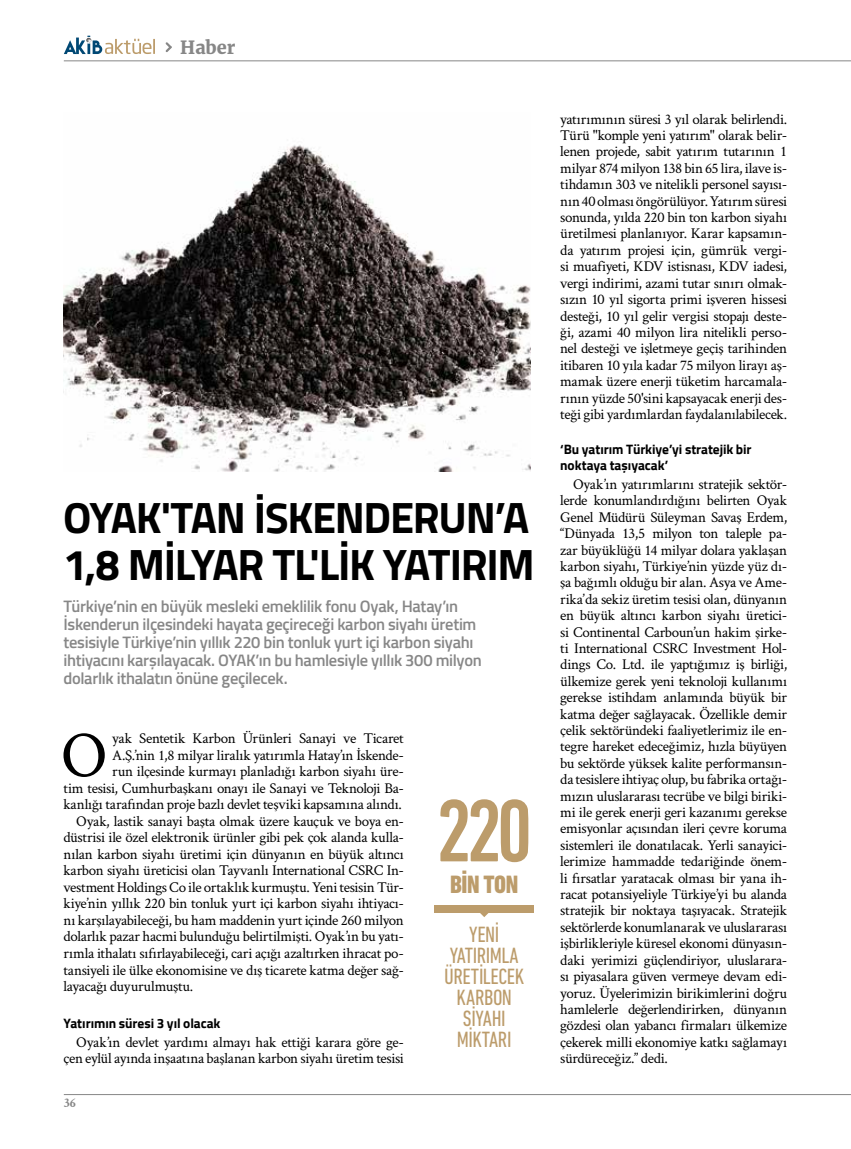
<style>
.page{position:relative;width:851px;height:1149px;background:#fff}
.page>*{position:absolute;margin:0;border:0;box-sizing:border-box;transform-origin:0 0}
.t1{font:500 condensed 90px "DIN Next LT Pro";color:#bc9c6b}
.t2{font:66px "Crimson Text";color:#000}
.t3{font:700 43.5px/46.5px "Titillium Web";letter-spacing:-.03em;color:#000}
.t4{font:800 condensed 25.5px "DIN Next LT Pro";letter-spacing:-.02em;color:#bc9c6b}
.t5{font:condensed 22.5px "DIN Next LT Pro";letter-spacing:-.02em;color:#bc9c6b}
.t6{font:900 18px "Merriweather";color:#878787}
.t7{font:600 16.5px/18px "Titillium Web";letter-spacing:-.02em;color:#878787}
.t8{font:15px/16.4px "Crimson Text";letter-spacing:-.02em;color:#000;text-align:justify}
.t9{font:700 13.5px/16.4px "Titillium Web";letter-spacing:-.005em;color:#000}
.t10{font:700 13.5px "Crimson Text";color:#878787}
</style>
<div class="page">
<svg style="left:64px;top:36px;width:91px;height:18px"></svg>
<svg style="left:165px;top:42px;width:7px;height:10px"></svg>
<hr style="left:64px;top:1093px;width:786px;height:1px;background:#878787">
<hr style="left:64px;top:60px;width:786px;height:1px;background:#878787">
<div style="left:434px;top:904px;width:99px;height:7px;background:#bc9c6b"></div>
<svg style="left:478px;top:904px;width:12px;height:12px"></svg>
<img style="left:63px;top:145px;width:467px;height:326px">
<p class="t6" style="left:180px;top:35px;width:57px">Haber</p>
<h3 class="t3" style="left:63px;top:492px;width:473px">OYAK'TAN İSKENDERUN’A<br>1,8 MİLYAR TL'LİK YATIRIM</h3>
<p class="t7" style="left:63px;top:596px;width:420px">Türkiye’nin en büyük mesleki emeklilik fonu Oyak, Hatay’ın İskenderun ilçesindeki hayata geçireceği karbon siyahı üretim tesisiyle Türkiye’nin yıllık 220 bin tonluk yurt içi karbon siyahı ihtiyacını karşılayacak. OYAK’ın bu hamlesiyle yıllık 300 milyon dolarlık ithalatın önüne geçilecek.</p>
<h2 class="t2" style="left:61px;top:710px;width:48px">O</h2>
<p class="t8" style="left:112px;top:729px;width:293px">yak Sentetik Karbon Ürünleri Sanayi ve Ticaret</p>
<p class="t8" style="left:112px;top:746px;width:293px">A.Ş.’nin 1,8 milyar liralık yatırımla Hatay’ın İskende-</p>
<p class="t8" style="left:112px;top:762px;width:293px">run ilçesinde kurmayı planladığı karbon siyahı üre-</p>
<p class="t8" style="left:63px;top:779px;width:342px">tim tesisi, Cumhurbaşkanı onayı ile Sanayi ve Teknoloji Ba-</p>
<p class="t8" style="left:63px;top:795px;width:340px">kanlığı tarafından proje bazlı devlet teşviki kapsamına alındı.</p>
<p class="t8" style="left:76px;top:812px;width:329px">Oyak, lastik sanayi başta olmak üzere kauçuk ve boya en-</p>
<p class="t8" style="left:63px;top:828px;width:342px">düstrisi ile özel elektronik ürünler gibi pek çok alanda kulla-</p>
<p class="t8" style="left:63px;top:845px;width:342px">nılan karbon siyahı üretimi için dünyanın en büyük altıncı</p>
<p class="t8" style="left:63px;top:861px;width:342px">karbon siyahı üreticisi olan Tayvanlı International CSRC In-</p>
<p class="t8" style="left:63px;top:878px;width:342px">vestment Holdings Co ile ortaklık kurmuştu. Yeni tesisin Tür-</p>
<p class="t8" style="left:63px;top:894px;width:342px">kiye’nin yıllık 220 bin tonluk yurt içi karbon siyahı ihtiyacı-</p>
<p class="t8" style="left:63px;top:911px;width:342px">nı karşılayabileceği, bu ham maddenin yurt içinde 260 milyon</p>
<p class="t8" style="left:63px;top:927px;width:342px">dolarlık pazar hacmi bulunduğu belirtilmişti. Oyak’ın bu yatı-</p>
<p class="t8" style="left:63px;top:944px;width:342px">rımla ithalatı sıfırlayabileceği, cari açığı azaltırken ihracat po-</p>
<p class="t8" style="left:63px;top:960px;width:342px">tansiyeli ile ülke ekonomisine ve dış ticarete katma değer sağ-</p>
<p class="t8" style="left:63px;top:977px;width:131px">layacağı duyurulmuştu.</p>
<p class="t9" style="left:63px;top:1014px;width:158px">Yatırımın süresi 3 yıl olacak</p>
<p class="t8" style="left:63px;top:1032px;width:342px;text-align:right">Oyak’ın devlet yardımı almayı hak ettiği karara göre ge&shy;çen eylül ayında inşaatına başlanan karbon siyahı üretim tesisi</p>
<p class="t10" style="left:64px;top:1094px;width:14px">36</p>
<h1 class="t1" style="left:436px;top:779px;width:98px">220</h1>
<h3 class="t4" style="left:450px;top:869px;width:70px">BİN TON</h3>
<h3 class="t5" style="left:469px;top:920px;width:32px">YENİ</h3>
<h3 class="t5" style="left:449px;top:941px;width:24px">YATIRIMLA</h3>
<h3 class="t5" style="left:444px;top:962px;width:81px">ÜRETİLECEK</h3>
<h3 class="t5" style="left:456px;top:983px;width:57px">KARBON</h3>
<h3 class="t5" style="left:463px;top:1004px;width:44px">SİYAHI</h3>
<h3 class="t5" style="left:457px;top:1025px;width:56px">MİKTARI</h3>
<p class="t8" style="left:560px;top:110px;width:228px">yatırımının süresi 3 yıl olarak belirlendi.<br>Türü "komple yeni yatırım" olarak belir&shy;lenen projede, sabit yatırım tutarının 1 milyar 874 milyon 138 bin 65 lira, ilave is&shy;tihdamın 303 ve nitelikli personel sayısı&shy;nın 40 olması öngörülüyor. Yatırım süresi sonunda, yılda 220 bin ton karbon siyahı üretilmesi planlanıyor. Karar kapsamın&shy;da yatırım projesi için, gümrük vergi&shy;si muafiyeti, KDV istisnası, KDV iadesi, vergi indirimi, azami tutar sınırı olmak&shy;sızın 10 yıl sigorta primi işveren hissesi desteği, 10 yıl gelir vergisi stopajı deste&shy;ği, azami 40 milyon lira nitelikli perso&shy;nel desteği ve işletmeye geçiş tarihinden itibaren 10 yıla kadar 75 milyon lirayı aş&shy;mamak üzere enerji tüketim harcamala&shy;rının yüzde 50'sini kapsayacak enerji des&shy;teği gibi yardımlardan faydalanılabilecek.</p>
<p class="t9" style="left:560px;top:440px;width:193px">‘Bu yatırım Türkiye’yi stratejik bir noktaya taşıyacak’</p>
<p class="t8" style="left:560px;top:475px;width:228px;text-indent:13px">Oyak’ın yatırımlarını stratejik sektör&shy;lerde konumlandırdığını belirten Oyak Genel Müdürü Süleyman Savaş Erdem, “Dünyada 13,5 milyon ton taleple pa&shy;zar büyüklüğü 14 milyar dolara yaklaşan karbon siyahı, Türkiye’nin yüzde yüz dı&shy;şa bağımlı olduğu bir alan. Asya ve Ame&shy;rika’da sekiz üretim tesisi olan, dünyanın en büyük altıncı karbon siyahı üretici&shy;si Continental Carboun’un hakim şirke&shy;ti International CSRC Investment Hol&shy;dings Co. Ltd. ile yaptığımız iş birliği, ülkemize gerek yeni teknoloji kullanımı gerekse istihdam anlamında büyük bir katma değer sağlayacak. Özellikle demir çelik sektöründeki faaliyetlerimiz ile en&shy;tegre hareket edeceğimiz, hızla büyüyen bu sektörde yüksek kalite performansın&shy;da tesislere ihtiyaç olup, bu fabrika ortağı&shy;mızın uluslararası tecrübe ve bilgi biriki&shy;mi ile gerek enerji geri kazanımı gerekse emisyonlar açısından ileri çevre koruma sistemleri ile donatılacak. Yerli sanayici&shy;lerimize hammadde tedariğinde önem&shy;li fırsatlar yaratacak olması bir yana ih&shy;racat potansiyeliyle Türkiye’yi bu alanda stratejik bir noktaya taşıyacak. Stratejik sektörlerde konumlanarak ve uluslararası işbirlikleriyle küresel ekonomi dünyasın&shy;daki yerimizi güçlendiriyor, uluslarara&shy;sı piyasalara güven vermeye devam edi&shy;yoruz. Üyelerimizin birikimlerini doğru hamlelerle değerlendirirken, dünyanın gözdesi olan yabancı firmaları ülkemize çekerek milli ekonomiye katkı sağlamayı sürdüreceğiz.” dedi.</p>
</div>
